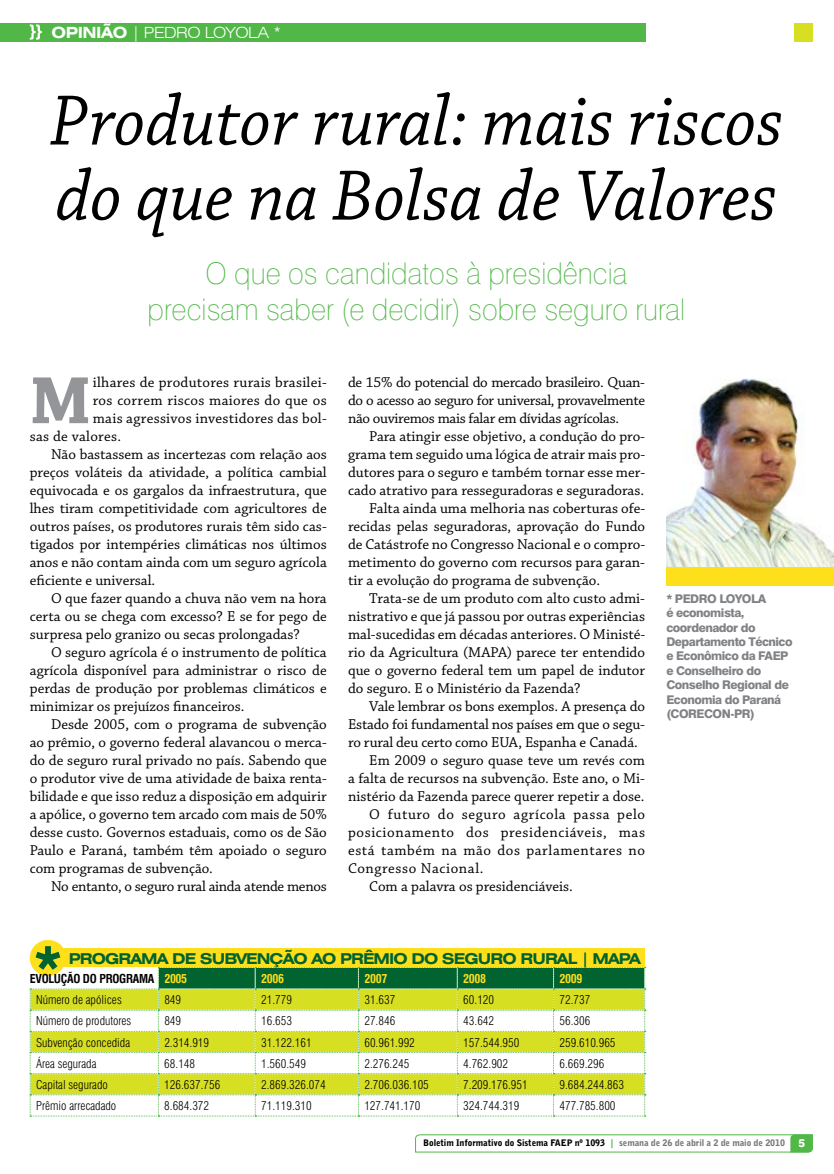
<style>
.page{position:relative;width:834px;height:1174px;background:#fff}
.page>*{position:absolute;margin:0;border:0;box-sizing:border-box;transform-origin:0 0}
.t1{font:italic 75px/75px "Chaparral Pro";color:#000;scale:.96 1}
.t2{font:700 70.35px "Chaparral Pro";color:#939598}
.t3{font:100 30px/36px "Swiss 721 BT";color:#51b848;text-align:center;scale:.96 1}
.t4{font:300 expanded 15.45px "Swiss 721 BT";letter-spacing:-.03em;color:#fff}
.t5{font:15px/18px "Chaparral Pro";color:#000;text-align:justify}
.t6{font:15px "Chaparral Pro";letter-spacing:.04em;color:#000}
.t7{font:15px "Chaparral Pro";letter-spacing:.02em;color:#000}
.t8{font:700 expanded 15px "Swiss 721 BT";letter-spacing:-.06em;color:#006330}
.t9{font:15px "Chaparral Pro";letter-spacing:-.02em;color:#000}
.t10{font:300 condensed 12px "Swiss 721 BT";color:#000}
.t11{font:800 12px/14.4px "Swiss 721 BT";letter-spacing:-.04em;color:#808285}
.t12{font:700 condensed 12px "Swiss 721 BT";letter-spacing:-.03em;color:#fedf1c}
.t13{font:700 condensed 12px "Swiss 721 BT";letter-spacing:-.02em;color:#000}
.t14{font:900 9px "Bell Gothic BT";letter-spacing:-.01em;color:#000}
.s1{font-weight:700}
.s2{font-family:"Bell Centennial BT Bold Listing";font-weight:400;color:#51b848}
.s3{color:#77787b}
.s4{font-family:"Swiss 721 BT";font-weight:800;font-size:11.25px;color:#fff}
</style>
<div class="page">
<img style="left:666px;top:378px;width:167px;height:189px">
<svg style="left:415px;top:1134px;width:398px;height:18px"></svg>
<div style="left:0;top:23px;width:645px;height:18px;background:#51b848"></div>
<div style="left:794px;top:23px;width:18px;height:18px;background:#d7df23"></div>
<svg style="left:30px;top:24px;width:12px;height:16px"></svg>
<div style="left:666px;top:567px;width:167px;height:18px;background:#fedf1c"></div>
<div style="left:30px;top:940px;width:36px;height:36px;background:#fedf1c;border-radius:50%"></div>
<svg style="left:30px;top:946px;width:615px;height:170px"></svg>
<p class="t4" style="left:51px;top:24px;width:231px"><span class="s1">OPINIÃO</span> | PEDRO LOYOLA *</p>
<h1 class="t1" style="left:50px;top:86px;width:765px">Produtor rural: mais riscos do que na Bolsa de Valores</h1>
<h3 class="t3" style="left:147px;top:255px;width:561px">O que os candidatos à presidência precisam saber (e decidir) sobre seguro rural</h3>
<h2 class="t2" style="left:30px;top:359px;width:63px">M</h2>
<p class="t7" style="left:93px;top:374px;width:235px">ilhares de produtores rurais brasilei-</p>
<p class="t7" style="left:93px;top:392px;width:235px">ros correm riscos maiores do que os</p>
<p class="t7" style="left:93px;top:410px;width:235px">mais agressivos investidores das bol-</p>
<p class="t7" style="left:30px;top:428px;width:93px">sas de valores.</p>
<p class="t5" style="left:51px;top:446px;width:277px">Não bastassem as incertezas com relação aos</p>
<p class="t5" style="left:30px;top:464px;width:298px">preços voláteis da atividade, a política cambial</p>
<p class="t5" style="left:30px;top:482px;width:298px">equivocada e os gargalos da infraestrutura, que</p>
<p class="t5" style="left:30px;top:500px;width:298px">lhes tiram competitividade com agricultores de</p>
<p class="t5" style="left:30px;top:518px;width:298px">outros países, os produtores rurais têm sido cas-</p>
<p class="t5" style="left:30px;top:536px;width:298px">tigados por intempéries climáticas nos últimos</p>
<p class="t5" style="left:30px;top:554px;width:298px">anos e não contam ainda com um seguro agrícola</p>
<p class="t5" style="left:30px;top:572px;width:127px">eficiente e universal.</p>
<p class="t5" style="left:51px;top:590px;width:277px">O que fazer quando a chuva não vem na hora</p>
<p class="t5" style="left:30px;top:608px;width:298px">certa ou se chega com excesso? E se for pego de</p>
<p class="t5" style="left:30px;top:626px;width:271px">surpresa pelo granizo ou secas prolongadas?</p>
<p class="t5" style="left:51px;top:644px;width:277px">O seguro agrícola é o instrumento de política</p>
<p class="t5" style="left:30px;top:662px;width:298px">agrícola disponível para administrar o risco de</p>
<p class="t5" style="left:30px;top:680px;width:298px">perdas de produção por problemas climáticos e</p>
<p class="t5" style="left:30px;top:698px;width:216px">minimizar os prejuízos financeiros.</p>
<p class="t5" style="left:51px;top:716px;width:277px">Desde 2005, com o programa de subvenção</p>
<p class="t5" style="left:30px;top:734px;width:298px">ao prêmio, o governo federal alavancou o merca-</p>
<p class="t5" style="left:30px;top:752px;width:298px">do de seguro rural privado no país. Sabendo que</p>
<p class="t5" style="left:30px;top:770px;width:298px">o produtor vive de uma atividade de baixa renta-</p>
<p class="t5" style="left:30px;top:788px;width:298px">bilidade e que isso reduz a disposição em adquirir</p>
<p class="t5" style="left:30px;top:806px;width:298px">a apólice, o governo tem arcado com mais de 50%</p>
<p class="t5" style="left:30px;top:824px;width:298px">desse custo. Governos estaduais, como os de São</p>
<p class="t5" style="left:30px;top:842px;width:298px">Paulo e Paraná, também têm apoiado o seguro</p>
<p class="t5" style="left:30px;top:860px;width:185px">com programas de subvenção.</p>
<p class="t9" style="left:51px;top:878px;width:277px">No entanto, o seguro rural ainda atende menos</p>
<p class="t5" style="left:348px;top:374px;width:298px">de 15% do potencial do mercado brasileiro. Quan&shy;do o acesso ao seguro for universal, provavelmente não ouviremos mais falar em dívidas agrícolas.</p>
<p class="t5" style="left:369px;top:428px;width:277px">Para atingir esse objetivo, a condução do pro-</p>
<p class="t5" style="left:348px;top:446px;width:298px">grama tem seguido uma lógica de atrair mais pro-</p>
<p class="t5" style="left:348px;top:464px;width:298px">dutores para o seguro e também tornar esse mer-</p>
<p class="t5" style="left:348px;top:482px;width:297px">cado atrativo para resseguradoras e seguradoras.</p>
<p class="t5" style="left:369px;top:500px;width:277px">Falta ainda uma melhoria nas coberturas ofe-</p>
<p class="t5" style="left:348px;top:518px;width:298px">recidas pelas seguradoras, aprovação do Fundo</p>
<p class="t5" style="left:348px;top:536px;width:298px">de Catástrofe no Congresso Nacional e o compro-</p>
<p class="t5" style="left:348px;top:554px;width:298px">metimento do governo com recursos para garan-</p>
<p class="t5" style="left:348px;top:572px;width:253px">tir a evolução do programa de subvenção.</p>
<p class="t5" style="left:369px;top:590px;width:277px">Trata-se de um produto com alto custo admi-</p>
<p class="t5" style="left:348px;top:608px;width:298px">nistrativo e que já passou por outras experiências</p>
<p class="t5" style="left:348px;top:626px;width:298px">mal-sucedidas em décadas anteriores. O Ministé-</p>
<p class="t5" style="left:348px;top:644px;width:298px">rio da Agricultura (MAPA) parece ter entendido</p>
<p class="t5" style="left:348px;top:662px;width:298px">que o governo federal tem um papel de indutor</p>
<p class="t5" style="left:348px;top:680px;width:234px">do seguro. E o Ministério da Fazenda?</p>
<p class="t5" style="left:369px;top:698px;width:277px">Vale lembrar os bons exemplos. A presença do</p>
<p class="t5" style="left:348px;top:716px;width:298px">Estado foi fundamental nos países em que o segu-</p>
<p class="t5" style="left:348px;top:734px;width:291px">ro rural deu certo como EUA, Espanha e Canadá.</p>
<p class="t5" style="left:369px;top:752px;width:277px">Em 2009 o seguro quase teve um revés com</p>
<p class="t5" style="left:348px;top:770px;width:298px">a falta de recursos na subvenção. Este ano, o Mi-</p>
<p class="t5" style="left:348px;top:788px;width:298px">nistério da Fazenda parece querer repetir a dose.</p>
<p class="t6" style="left:369px;top:806px;width:277px">O futuro do seguro agrícola passa pelo</p>
<p class="t6" style="left:348px;top:824px;width:298px">posicionamento dos presidenciáveis, mas</p>
<p class="t6" style="left:348px;top:842px;width:298px">está também na mão dos parlamentares no</p>
<p class="t6" style="left:348px;top:860px;width:137px">Congresso Nacional.</p>
<p class="t5" style="left:369px;top:878px;width:205px">Com a palavra os presidenciáveis.</p>
<p class="t8" style="left:69px;top:949px;width:537px">PROGRAMA DE SUBVENÇÃO AO PRÊMIO DO SEGURO RURAL | MAPA</p>
<p class="t13" style="left:30px;top:971px;width:105px">EVOLUÇÃO DO PROGRAMA</p>
<p class="t12" style="left:164px;top:971px;width:24px">2005</p>
<p class="t12" style="left:261px;top:971px;width:24px">2006</p>
<p class="t12" style="left:364px;top:971px;width:24px">2007</p>
<p class="t12" style="left:463px;top:971px;width:24px">2008</p>
<p class="t12" style="left:559px;top:971px;width:24px">2009</p>
<p class="t10" style="left:36px;top:992px;width:87px">Número de apólices</p>
<p class="t10" style="left:164px;top:992px;width:18px">849</p>
<p class="t10" style="left:261px;top:992px;width:32px">21.779</p>
<p class="t10" style="left:364px;top:992px;width:32px">31.637</p>
<p class="t10" style="left:463px;top:992px;width:32px">60.120</p>
<p class="t10" style="left:559px;top:992px;width:32px">72.737</p>
<p class="t10" style="left:36px;top:1013px;width:97px">Número de produtores</p>
<p class="t10" style="left:164px;top:1013px;width:18px">849</p>
<p class="t10" style="left:261px;top:1013px;width:32px">16.653</p>
<p class="t10" style="left:364px;top:1013px;width:32px">27.846</p>
<p class="t10" style="left:463px;top:1013px;width:32px">43.642</p>
<p class="t10" style="left:559px;top:1013px;width:32px">56.306</p>
<p class="t10" style="left:36px;top:1035px;width:95px">Subvenção concedida</p>
<p class="t10" style="left:164px;top:1035px;width:46px">2.314.919</p>
<p class="t10" style="left:261px;top:1035px;width:52px">31.122.161</p>
<p class="t10" style="left:364px;top:1035px;width:52px">60.961.992</p>
<p class="t10" style="left:463px;top:1035px;width:58px">157.544.950</p>
<p class="t10" style="left:559px;top:1035px;width:58px">259.610.965</p>
<p class="t10" style="left:36px;top:1056px;width:62px">Área segurada</p>
<p class="t10" style="left:164px;top:1056px;width:32px">68.148</p>
<p class="t10" style="left:261px;top:1056px;width:46px">1.560.549</p>
<p class="t10" style="left:364px;top:1056px;width:46px">2.276.245</p>
<p class="t10" style="left:463px;top:1056px;width:46px">4.762.902</p>
<p class="t10" style="left:559px;top:1056px;width:46px">6.669.296</p>
<p class="t10" style="left:36px;top:1077px;width:73px">Capital segurado</p>
<p class="t10" style="left:164px;top:1077px;width:58px">126.637.756</p>
<p class="t10" style="left:261px;top:1077px;width:66px">2.869.326.074</p>
<p class="t10" style="left:364px;top:1077px;width:66px">2.706.036.105</p>
<p class="t10" style="left:463px;top:1077px;width:66px">7.209.176.951</p>
<p class="t10" style="left:559px;top:1077px;width:66px">9.684.244.863</p>
<p class="t10" style="left:36px;top:1098px;width:82px">Prêmio arrecadado</p>
<p class="t10" style="left:164px;top:1098px;width:46px">8.684.372</p>
<p class="t10" style="left:261px;top:1098px;width:52px">71.119.310</p>
<p class="t10" style="left:364px;top:1098px;width:58px">127.741.170</p>
<p class="t10" style="left:463px;top:1098px;width:58px">324.744.319</p>
<p class="t10" style="left:559px;top:1098px;width:58px">477.785.800</p>
<p class="t11" style="left:666px;top:591px;width:128px">* Pedro Loyola<br>é economista, coordenador do<br>Departamento Técnico e Econômico da FAEP e Conselheiro do<br>Conselho Regional de<br>Economia do Paraná (CORE</p>
<p class="t11" style="left:704px;top:706px;width:52px">CON-PR)</p>
<p class="t14" style="left:423px;top:1137px;width:383px">Boletim Informativo do Sistema FAEP nº 1093 <span class="s2">|</span> <span class="s3">semana de 26 de abril a 2 de maio de 2010</span> <span class="s4">5</span></p>
</div>
